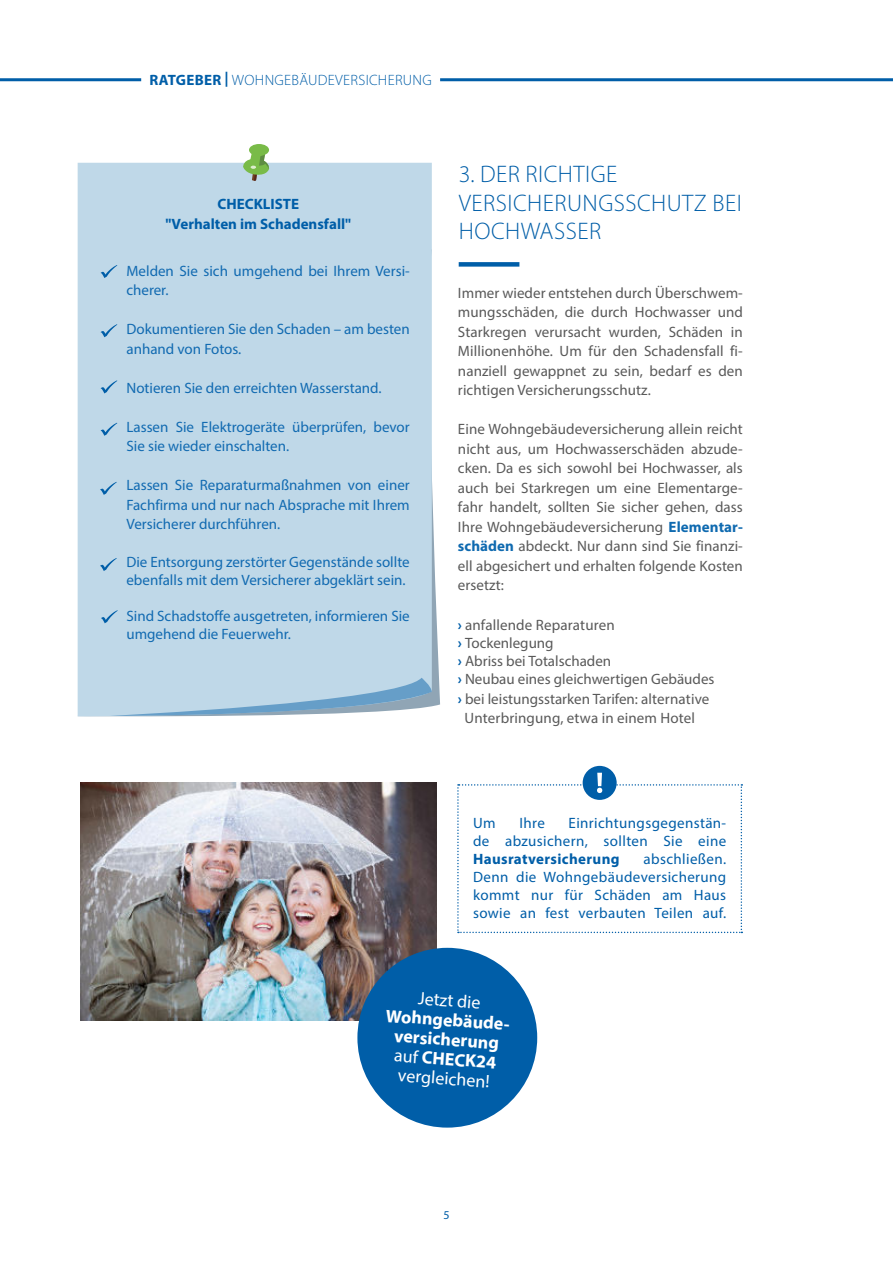
<style>
.page{position:relative;width:893px;height:1263px;background:#fff}
.page>*{position:absolute;margin:0;border:0;box-sizing:border-box;transform-origin:0 0}
.t1{font:300 24px/28.8px "Myriad Pro";letter-spacing:.02em;color:#005ea8}
.t2{font:700 18px/19.5px "Myriad Pro";color:#fff;text-align:center}
.t3{font:18px "Myriad Pro";color:#fff}
.t4{font:15px/19.5px "Myriad Pro";letter-spacing:.005em;color:#595959;text-align:justify}
.t5{font:15px/19.5px "Myriad Pro";color:#116ab1}
.t6{font:15px/18px "Myriad Pro";letter-spacing:.025em;color:#005ea8;text-align:right}
.t7{font:700 15px/19.5px "Myriad Pro";color:#005ea8;text-align:center}
.t8{font:300 15px "Myriad Pro";letter-spacing:.02em;color:#005ea8}
.t9{font:700 15px "Myriad Pro";letter-spacing:.025em;color:#005ea8}
.t10{font:12px "Myriad Pro";color:#005ea8}
.s1{font-weight:700}
.s2{font-weight:700;color:#0f6ab0}
.s3{font-weight:700;color:#005ea8}
.s4{font-weight:400}
</style>
<div class="page">
<img style="left:81px;top:783px;width:356px;height:237px">
<div style="left:357px;top:948px;width:180px;height:179px;background:#005ea8;border-radius:50%"></div>
<hr style="left:0;top:78px;width:141px;height:3px;background:#005ea8">
<hr style="left:440px;top:78px;width:453px;height:3px;background:#005ea8">
<svg style="left:78px;top:483px;width:362px;height:234px"></svg>
<div style="left:78px;top:163px;width:354px;height:553px;background:#bfd8e8"></div>
<svg style="left:110px;top:678px;width:322px;height:38px"></svg>
<div style="left:249px;top:144px;width:20px;height:12px;background:#79bb48;border-radius:50%"></div>
<svg style="left:243px;top:151px;width:27px;height:30px"></svg>
<svg style="left:101px;top:265px;width:16px;height:13px"></svg>
<svg style="left:100px;top:558px;width:17px;height:13px"></svg>
<svg style="left:101px;top:324px;width:16px;height:13px"></svg>
<svg style="left:101px;top:380px;width:16px;height:13px"></svg>
<svg style="left:101px;top:423px;width:16px;height:13px"></svg>
<svg style="left:100px;top:482px;width:17px;height:13px"></svg>
<svg style="left:101px;top:610px;width:17px;height:13px"></svg>
<div style="left:583px;top:766px;width:34px;height:34px;background:#005ea8;border-radius:50%"></div>
<svg style="left:457px;top:773px;width:285px;height:160px"></svg>
<div style="left:459px;top:262px;width:60px;height:5px;background:#005ea8"></div>
<p class="t8" style="left:150px;top:73px;width:284px"><span class="s1">RATGEBER |</span> WOHNGEBÄUDEVERSICHERUNG</p>
<p class="t7" style="left:165px;top:196px;width:187px">CHECKLISTE<br>"Verhalten im Schadensfall"</p>
<p class="t5" style="left:126px;top:262px;width:285px">Melden Sie sich umgehend bei Ihrem Versi&shy;cherer.</p>
<p class="t5" style="left:126px;top:320px;width:285px">Dokumentieren Sie den Schaden – am besten anhand von Fotos.</p>
<p class="t5" style="left:126px;top:379px;width:257px">Notieren Sie den erreichten Wasserstand.</p>
<p class="t5" style="left:126px;top:418px;width:285px">Lassen Sie Elektrogeräte überprüfen, bevor<br>Sie sie wieder einschalten.</p>
<p class="t5" style="left:126px;top:476px;width:285px;text-align:justify">Lassen Sie Reparaturmaßnahmen von einer Fachfirma und nur nach Absprache mit Ihrem Versicherer durchführen.</p>
<p class="t5" style="left:126px;top:553px;width:285px;line-height:18px">Die Entsorgung zerstörter Gegenstände sollte ebenfalls mit dem Versicherer abgeklärt sein.</p>
<p class="t5" style="left:126px;top:607px;width:285px;line-height:18px">Sind Schadstoffe ausgetreten, informieren Sie umgehend die Feuerwehr.</p>
<h1 class="t1" style="left:115px;top:493px;width:205px">2. ZUSATZBAUSTEIN:<br>FAHRRADDIEBSTAHL</h1>
<h1 class="t1" style="left:459px;top:161px;width:285px">3. DER RICHTIGE<br>VERSICHERUNGSSCHUTZ BEI<br>HOCHWASSER</h1>
<p class="t4" style="left:458px;top:283px;width:286px">Immer wieder entstehen durch Überschwem&shy;mungsschäden, die durch Hochwasser und Starkregen verursacht wurden, Schäden in Millionenhöhe. Um für den Schadensfall fi&shy;nanziell gewappnet zu sein, bedarf es den richtigen Versicherungsschutz.</p>
<p class="t4" style="left:458px;top:420px;width:286px">Eine Wohngebäudeversicherung allein reicht nicht aus, um Hochwasserschäden abzude&shy;cken. Da es sich sowohl bei Hochwasser, als auch bei Starkregen um eine Elementarge&shy;fahr handelt, sollten Sie sicher gehen, dass Ihre Wohngebäudeversicherung <span class="s2">Elementar&shy;schäden</span> abdeckt. Nur dann sind Sie finanzi&shy;ell abgesichert und erhalten folgende Kosten ersetzt:</p>
<p class="t4" style="left:458px;top:616px;width:258px;line-height:18px;text-align:left"><span class="s3">›</span> anfallende Reparaturen<br><span class="s3">›</span> Tockenlegung<br><span class="s3">›</span> Abriss bei Totalschaden<br><span class="s3">›</span> Neubau eines gleichwertigen Gebäudes</p>
<p class="t4" style="left:458px;top:689px;width:253px;text-align:center"><span class="s3">›</span> bei leistungsstarken Tarifen: alternative<br>Unterbringung, etwa in einem Hotel</p>
<p class="t6" style="left:473px;top:814px;width:255px">Einrichtungsgegenstän-<br>de abzusichern, sollten Sie eine</p>
<p class="t9" style="left:473px;top:853px;width:148px">Hausratversicherung</p>
<p class="t6" style="left:473px;top:814px;width:24px">Um</p>
<p class="t6" style="left:519px;top:814px;width:27px">Ihre</p>
<p class="t6" style="left:473px;top:850px;width:255px;text-align:justify;text-indent:171px">abschließen.<br>Denn die Wohngebäudeversicherung kommt nur für Schäden am Haus sowie an fest verbauten Teilen auf.</p>
<p class="t3" style="left:419px;top:989px;width:64px;rotate:4deg">Jetzt die</p>
<p class="t2" style="left:387px;top:1007px;width:129px;rotate:4deg">Wohngebäude&shy;versicherung <span class="s4">auf</span> CHECK24 <span class="s4">vergleichen!</span></p>
<p class="t10" style="left:443px;top:1209px;width:8px">5</p>
</div>
